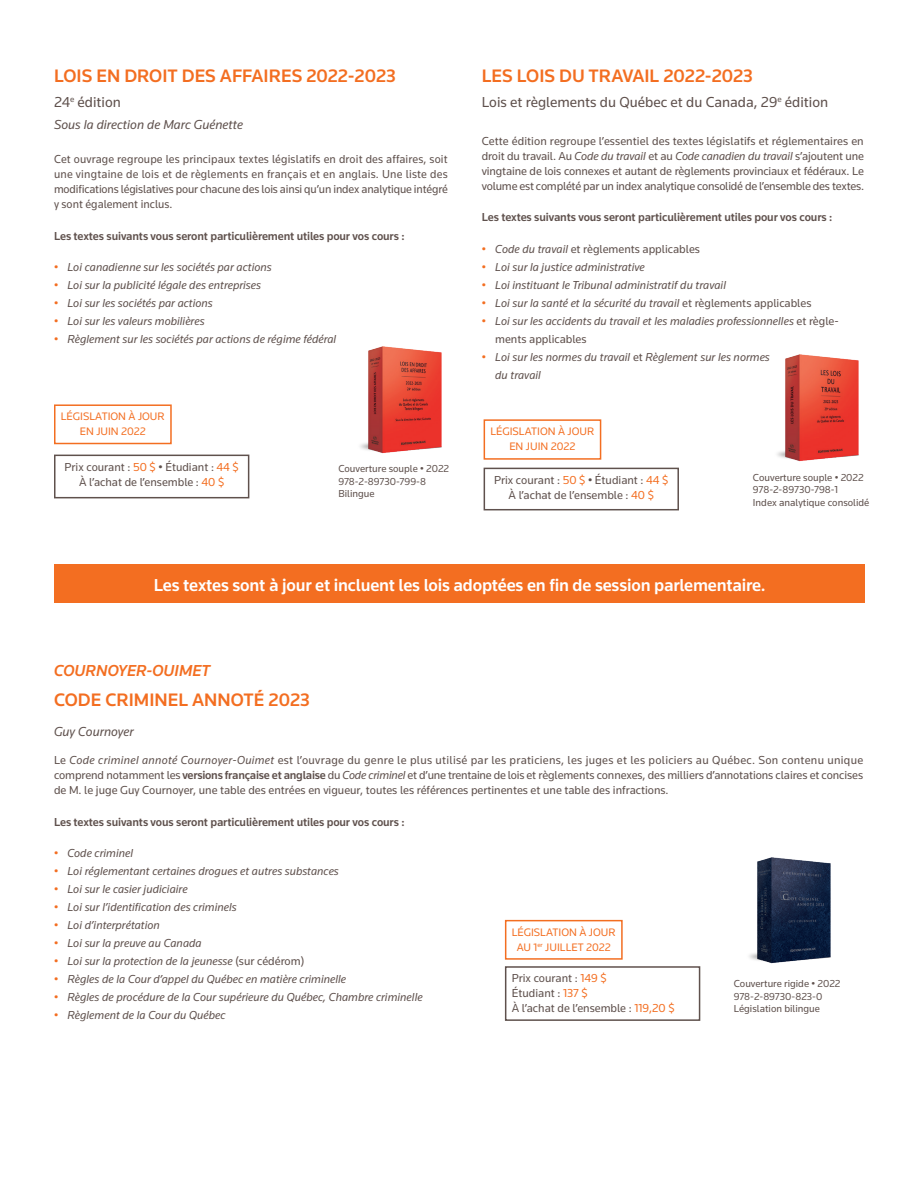
<style>
.page{position:relative;width:918px;height:1188px;background:#fff}
.page>*{position:absolute;margin:0;border:0;box-sizing:border-box;transform-origin:0 0}
.t1{font:500 18.75px "Knowledge";color:#f36e21}
.t2{font:500 18px "Knowledge";letter-spacing:-.01em;color:#fff}
.t3{font:italic 500 16.5px "Knowledge";color:#f36e21}
.t4{font:15px "Knowledge";color:#5f514d}
.t5{font:italic 13.5px "Knowledge";color:#5f514d}
.t6{font:12px/15px "Knowledge";color:#5f514d;text-align:justify}
.t7{font:italic 12px/18px "Knowledge";color:#5f514d}
.t8{font:500 12px "Knowledge";letter-spacing:-.01em;color:#5f514d}
.t9{font:11.25px/15px "Knowledge";color:#f36e21;text-align:center}
.t10{font:10.5px/12.6px "Knowledge";color:#5f514d}
.s1{font-style:normal;color:#f36e21}
.s2{font-style:italic}
.s3{color:#f36e21}
.s4{font-style:normal}
.s5{font-weight:500}
</style>
<div class="page">
<img style="left:777px;top:354px;width:82px;height:108px">
<div style="left:54px;top:455px;width:195px;height:43px;border:2px solid #5f514d"></div>
<div style="left:484px;top:468px;width:195px;height:42px;border:2px solid #5f514d"></div>
<div style="left:505px;top:966px;width:195px;height:55px;border:2px solid #5f514d"></div>
<img style="left:360px;top:346px;width:82px;height:108px">
<div style="left:484px;top:419px;width:117px;height:41px;border:2px solid #f36e21"></div>
<div style="left:505px;top:920px;width:118px;height:40px;border:2px solid #f36e21"></div>
<div style="left:54px;top:404px;width:118px;height:40px;border:2px solid #f36e21"></div>
<img style="left:749px;top:857px;width:82px;height:107px">
<div style="left:55px;top:564px;width:810px;height:39px;background:#f36e21"></div>
<h1 class="t1" style="left:54px;top:64px;width:343px">LOIS EN DROIT DES AFFAIRES 2022-2023</h1>
<p class="t4" style="left:54px;top:93px;width:68px">24<sup>e</sup> édition</p>
<p class="t5" style="left:54px;top:117px;width:190px">Sous la direction de Marc Guénette</p>
<p class="t6" style="left:54px;top:152px;width:395px">Cet ouvrage regroupe les principaux textes législatifs en droit des affaires, soit une vingtaine de lois et de règlements en français et en anglais. Une liste des modifications législatives pour chacune des lois ainsi qu’un index analytique intégré y sont également inclus.</p>
<p class="t8" style="left:54px;top:228px;width:352px">Les textes suivants vous seront particulièrement utiles pour vos cours :</p>
<p class="t7" style="left:54px;top:258px;width:219px"><span class="s1">•</span> Loi canadienne sur les sociétés par actions</p>
<p class="t7" style="left:54px;top:276px;width:209px"><span class="s1">•</span> Loi sur la publicité légale des entreprises</p>
<p class="t7" style="left:54px;top:294px;width:160px"><span class="s1">•</span> Loi sur les sociétés par actions</p>
<p class="t7" style="left:54px;top:312px;width:152px"><span class="s1">•</span> Loi sur les valeurs mobilières</p>
<p class="t7" style="left:54px;top:330px;width:284px"><span class="s1">•</span> Règlement sur les sociétés par actions de régime fédéral</p>
<p class="t9" style="left:61px;top:409px;width:105px">LÉGISLATION À JOUR<br>EN JUIN 2022</p>
<h1 class="t1" style="left:482px;top:64px;width:273px">LES LOIS DU TRAVAIL 2022-2023</h1>
<p class="t4" style="left:482px;top:93px;width:348px">Lois et règlements du Québec et du Canada, 29<sup>e</sup> édition</p>
<p class="t6" style="left:482px;top:133px;width:384px">Cette édition regroupe l’essentiel des textes législatifs et réglementaires en droit du travail. Au <span class="s2">Code du travail</span> et au <span class="s2">Code canadien du travail</span> s’ajoutent une vingtaine de lois connexes et autant de règlements provinciaux et fédéraux. Le volume est complété par un index analytique consolidé de l’ensemble des textes.</p>
<p class="t8" style="left:482px;top:210px;width:352px">Les textes suivants vous seront particulièrement utiles pour vos cours :</p>
<p class="t6" style="left:482px;top:241px;width:220px"><span class="s3">•</span> <span class="s2">Code du travail</span> et règlements applicables</p>
<p class="t7" style="left:482px;top:258px;width:165px"><span class="s1">•</span> Loi sur la justice administrative</p>
<p class="t7" style="left:482px;top:276px;width:246px"><span class="s1">•</span> Loi instituant le Tribunal administratif du travail</p>
<p class="t7" style="left:482px;top:294px;width:331px"><span class="s1">•</span> Loi sur la santé et la sécurité du travail <span class="s4">et règlements applicables</span></p>
<p class="t7" style="left:495px;top:312px;width:345px;text-indent:-14px"><span class="s1">•</span> Loi sur les accidents du travail et les maladies professionnelles <span class="s4">et règle&shy;ments applicables</span></p>
<p class="t7" style="left:495px;top:348px;width:276px;text-indent:-14px"><span class="s1">•</span> Loi sur les normes du travail <span class="s4">et</span> Règlement sur les normes du travail</p>
<p class="t9" style="left:490px;top:424px;width:105px">LÉGISLATION À JOUR<br>EN JUIN 2022</p>
<p class="t6" style="left:65px;top:459px;width:176px;text-align:center">Prix courant : <span class="s3">50 $</span> • Étudiant : <span class="s3">44 $<br></span>À l’achat de l’ensemble : <span class="s3">40 $</span></p>
<p class="t10" style="left:338px;top:462px;width:112px">Couverture souple • 2022<br>978-2-89730-799-8<br>Bilingue</p>
<p class="t6" style="left:494px;top:472px;width:176px;text-align:center">Prix courant : <span class="s3">50 $</span> • Étudiant : <span class="s3">44 $<br></span>À l’achat de l’ensemble : <span class="s3">40 $</span></p>
<p class="t10" style="left:753px;top:471px;width:118px">Couverture souple • 2022<br>978-2-89730-798-1<br>Index analytique consolidé</p>
<h2 class="t2" style="left:154px;top:574px;width:614px">Les textes sont à jour et incluent les lois adoptées en fin de session parlementaire.</h2>
<h3 class="t3" style="left:54px;top:661px;width:158px">COURNOYER-OUIMET</h3>
<h1 class="t1" style="left:54px;top:689px;width:257px">CODE CRIMINEL ANNOTÉ 2023</h1>
<p class="t5" style="left:54px;top:723px;width:81px">Guy Cournoyer</p>
<p class="t6" style="left:54px;top:752px;width:811px">Le <span class="s2">Code criminel annoté Cournoyer-Ouimet</span> est l’ouvrage du genre le plus utilisé par les praticiens, les juges et les policiers au Québec. Son contenu unique comprend notamment les <span class="s5">versions française et anglaise</span> du <span class="s2">Code criminel</span> et d’une trentaine de lois et règlements connexes, des milliers d’annotations claires et concises de M. le juge Guy Cournoyer, une table des entrées en vigueur, toutes les références pertinentes et une table des infractions.</p>
<p class="t8" style="left:54px;top:814px;width:352px">Les textes suivants vous seront particulièrement utiles pour vos cours :</p>
<p class="t7" style="left:54px;top:844px;width:81px"><span class="s1">•</span> Code criminel</p>
<p class="t7" style="left:54px;top:862px;width:286px"><span class="s1">•</span> Loi réglementant certaines drogues et autres substances</p>
<p class="t7" style="left:54px;top:880px;width:135px"><span class="s1">•</span> Loi sur le casier judiciaire</p>
<p class="t7" style="left:54px;top:898px;width:184px"><span class="s1">•</span> Loi sur l’identification des criminels</p>
<p class="t7" style="left:54px;top:916px;width:107px"><span class="s1">•</span> Loi d’interprétation</p>
<p class="t7" style="left:54px;top:934px;width:149px"><span class="s1">•</span> Loi sur la preuve au Canada</p>
<p class="t7" style="left:54px;top:952px;width:252px"><span class="s1">•</span> Loi sur la protection de la jeunesse <span class="s4">(sur cédérom)</span></p>
<p class="t7" style="left:54px;top:970px;width:294px"><span class="s1">•</span> Règles de la Cour d’appel du Québec en matière criminelle</p>
<p class="t7" style="left:54px;top:988px;width:370px"><span class="s1">•</span> Règles de procédure de la Cour supérieure du Québec, Chambre criminelle</p>
<p class="t7" style="left:54px;top:1006px;width:173px"><span class="s1">•</span> Règlement de la Cour du Québec</p>
<p class="t9" style="left:512px;top:924px;width:105px">LÉGISLATION À JOUR<br>AU 1<sup>er</sup> JUILLET 2022</p>
<p class="t6" style="left:512px;top:971px;width:164px;text-align:left">Prix courant : <span class="s3">149 $<br></span>Étudiant : <span class="s3">137 $<br></span>À l’achat de l’ensemble : <span class="s3">119,20 $</span></p>
<p class="t10" style="left:734px;top:977px;width:108px">Couverture rigide • 2022<br>978-2-89730-823-0<br>Législation bilingue</p>
</div>
